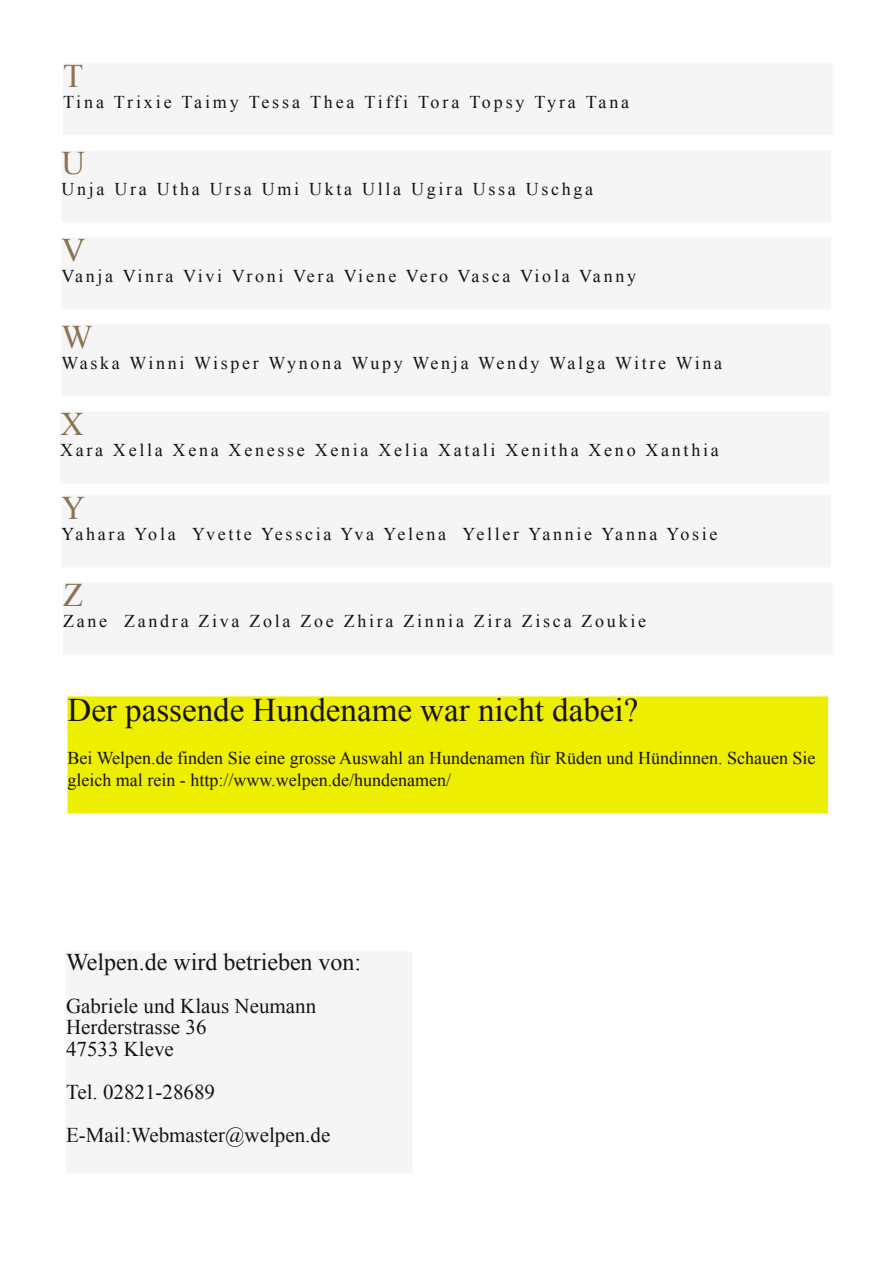
<style>
.page{position:relative;width:893px;height:1263px;background:#fff}
.page>*{position:absolute;margin:0;border:0;box-sizing:border-box;transform-origin:0 0}
.t1{font:33px "Times New Roman";color:#161413}
.t2{font:33px "Times New Roman";color:#8b7355}
.t3{font:24px "Times New Roman";color:#161413}
.t4{font:21px/21.6px "Times New Roman";color:#161413}
.t5{font:18px "Times New Roman";letter-spacing:.15em;color:#161413}
.t6{font:18px/21.6px "Times New Roman";color:#161413}
</style>
<div class="page">
<div style="left:63px;top:63px;width:769px;height:72px;background:#f5f5f5"></div>
<div style="left:62px;top:150px;width:769px;height:72px;background:#f5f5f5"></div>
<div style="left:62px;top:237px;width:769px;height:72px;background:#f5f5f5"></div>
<div style="left:62px;top:324px;width:769px;height:72px;background:#f5f5f5"></div>
<div style="left:60px;top:411px;width:770px;height:72px;background:#f5f5f5"></div>
<div style="left:62px;top:495px;width:769px;height:72px;background:#f5f5f5"></div>
<div style="left:63px;top:582px;width:769px;height:72px;background:#f5f5f5"></div>
<div style="left:68px;top:696px;width:760px;height:117px;background:#ee0"></div>
<div style="left:66px;top:951px;width:346px;height:222px;background:#f5f5f5"></div>
<h1 class="t2" style="left:63px;top:57px;width:22px">T</h1>
<p class="t5" style="left:63px;top:92px;width:568px">Tina Trixie Taimy Tessa Thea Tiffi Tora Topsy Tyra Tana</p>
<h1 class="t2" style="left:62px;top:144px;width:25px">U</h1>
<p class="t5" style="left:62px;top:179px;width:533px">Unja Ura Utha Ursa Umi Ukta Ulla Ugira Ussa Uschga</p>
<h1 class="t2" style="left:62px;top:231px;width:25px">V</h1>
<p class="t5" style="left:62px;top:266px;width:576px">Vanja Vinra Vivi Vroni Vera Viene Vero Vasca Viola Vanny</p>
<h1 class="t2" style="left:62px;top:318px;width:33px">W</h1>
<p class="t5" style="left:62px;top:353px;width:662px">Waska Winni Wisper Wynona Wupy Wenja Wendy Walga Witre Wina</p>
<h1 class="t2" style="left:60px;top:405px;width:25px">X</h1>
<p class="t5" style="left:60px;top:440px;width:660px">Xara Xella Xena Xenesse Xenia Xelia Xatali Xenitha Xeno Xanthia</p>
<h1 class="t2" style="left:62px;top:489px;width:25px">Y</h1>
<p class="t5" style="left:62px;top:524px;width:658px">Yahara Yola Yvette Yesscia Yva Yelena Yeller Yannie Yanna Yosie</p>
<h1 class="t2" style="left:63px;top:576px;width:22px">Z</h1>
<p class="t5" style="left:63px;top:611px;width:584px">Zane Zandra Ziva Zola Zoe Zhira Zinnia Zira Zisca Zoukie</p>
<h1 class="t1" style="left:68px;top:691px;width:572px">Der passende Hundename war nicht dabei?</h1>
<p class="t6" style="left:68px;top:747px;width:750px">Bei Welpen.de finden Sie eine grosse Auswahl an Hundenamen für Rüden und Hündinnen. Schauen Sie gleich mal rein - http://www.welpen.de/hundenamen/</p>
<h2 class="t3" style="left:66px;top:948px;width:297px">Welpen.de wird betrieben von:</h2>
<p class="t4" style="left:66px;top:995px;width:252px">Gabriele und Klaus Neumann<br>Herderstrasse 36<br>47533 Kleve</p>
<p class="t4" style="left:66px;top:1070px;width:266px;line-height:43.2px">Tel. 02821-28689<br>E-Mail:Webmaster@welpen.de</p>
</div>
